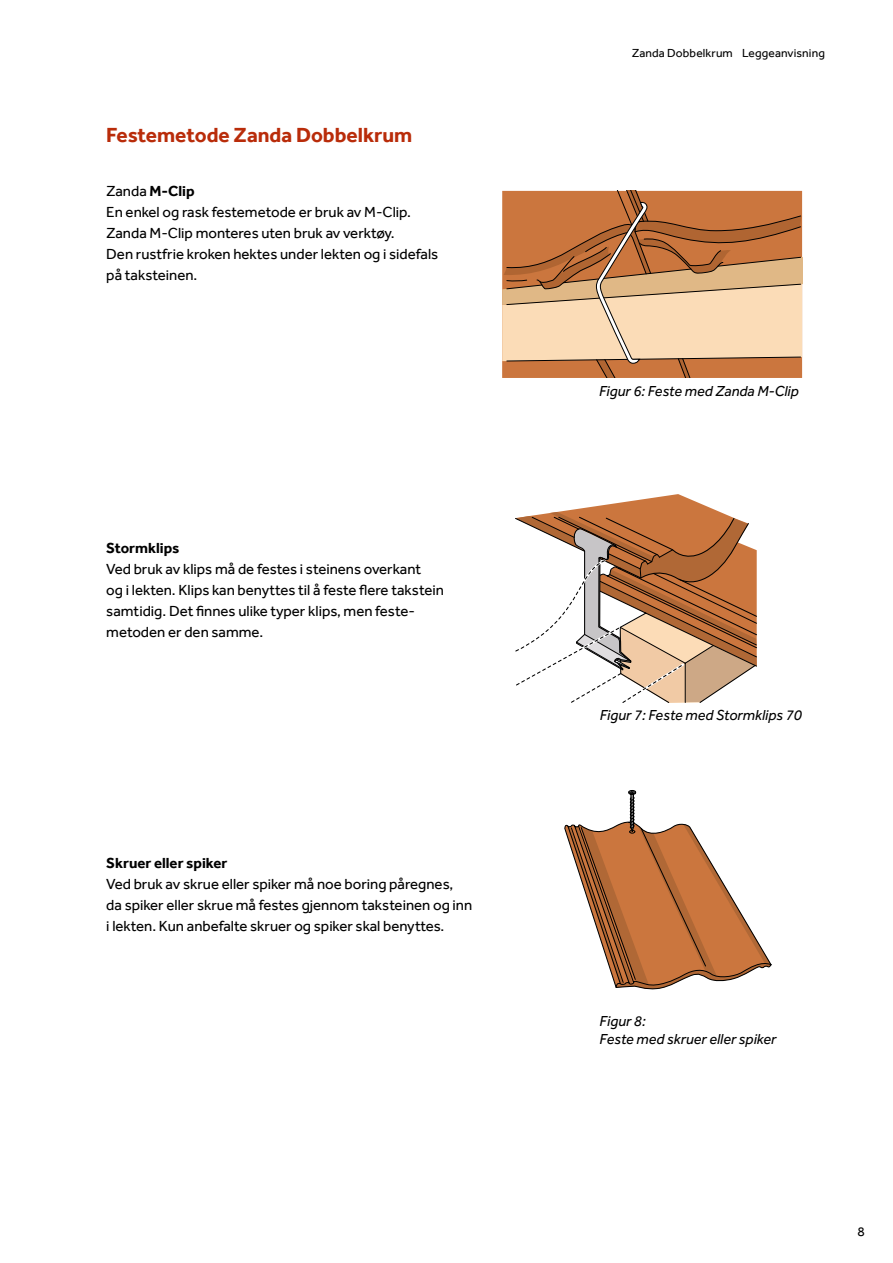
<style>
.page{position:relative;width:893px;height:1263px;background:#fff}
.page>*{position:absolute;margin:0;border:0;box-sizing:border-box;transform-origin:0 0}
.t1{font:700 21px "Effra";color:#b92c0a}
.t2{font:15px/21px "Effra";color:#000}
.t3{font:italic 15px/18px "Effra";color:#000}
.t4{font:700 15px "Effra";color:#000}
.t5{font:13.5px "Effra";color:#000}
.t6{font:12px "Effra";letter-spacing:.01em;color:#000}
.s1{font-weight:700}
</style>
<div class="page">
<svg style="left:515px;top:494px;width:242px;height:209px"></svg>
<svg style="left:564px;top:790px;width:208px;height:200px"></svg>
<svg style="left:502px;top:191px;width:300px;height:187px;background:#d2996c"></svg>
<h1 class="t1" style="left:106px;top:122px;width:308px">Festemetode Zanda Dobbelkrum</h1>
<p class="t2" style="left:106px;top:180px;width:333px">Zanda <span class="s1">M-Clip<br></span>En enkel og rask festemetode er bruk av M-Clip.<br>Zanda M-Clip monteres uten bruk av verktøy.<br>Den rustfrie kroken hektes under lekten og i sidefals på taksteinen.</p>
<p class="t4" style="left:106px;top:539px;width:75px">Stormklips</p>
<p class="t2" style="left:106px;top:558px;width:339px">Ved bruk av klips må de festes i steinens overkant<br>og i lekten. Klips kan benyttes til å feste flere takstein samtidig. Det finnes ulike typer klips, men feste&shy;metoden er den samme.</p>
<p class="t4" style="left:106px;top:854px;width:123px">Skruer eller spiker</p>
<p class="t2" style="left:106px;top:873px;width:367px">Ved bruk av skrue eller spiker må noe boring påregnes, da spiker eller skrue må festes gjennom taksteinen og inn i lekten. Kun anbefalte skruer og spiker skal benyttes.</p>
<p class="t6" style="left:632px;top:46px;width:194px">Zanda Dobbelkrum Leggeanvisning</p>
<p class="t3" style="left:599px;top:382px;width:201px">Figur 6: Feste med Zanda M-Clip</p>
<p class="t3" style="left:600px;top:706px;width:204px">Figur 7: Feste med Stormklips 70</p>
<p class="t3" style="left:600px;top:1012px;width:178px">Figur 8:<br>Feste med skruer eller spiker</p>
<p class="t5" style="left:857px;top:1223px;width:9px">8</p>
</div>
